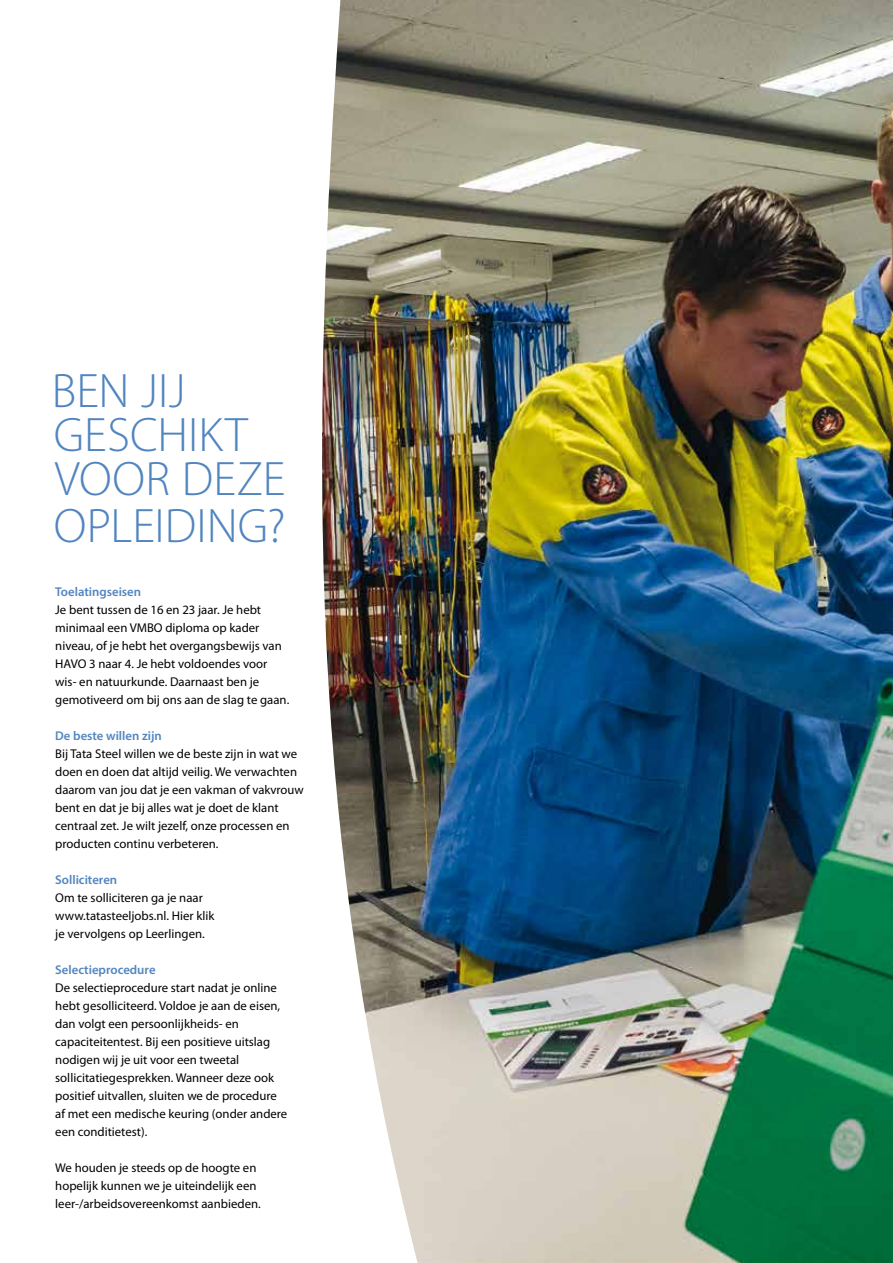
<style>
.page{position:relative;width:893px;height:1263px;background:#fff}
.page>*{position:absolute;margin:0;border:0;box-sizing:border-box;transform-origin:0 0}
.t1{font:300 48.6px/44.8px "Myriad Pro";color:#5185c0}
.t2{font:12.75px/18px "Myriad Pro";color:#000}
.t3{font:600 12.75px "Myriad Pro";color:#5185c0}
</style>
<div class="page">
<img style="left:322px;top:0;width:571px;height:1263px">
<h1 class="t1" style="left:52px;top:369px;width:235px">BEN JIJ<br>GESCHIKT<br>VOOR DEZE<br>OPLEIDING?</h1>
<p class="t3" style="left:55px;top:583px;width:87px">Toelatingseisen</p>
<p class="t2" style="left:55px;top:601px;width:236px">Je bent tussen de 16 en 23 jaar. Je hebt minimaal een VMBO diploma op kader niveau, of je hebt het overgangsbewijs van HAVO 3 naar 4. Je hebt voldoendes voor wis- en natuurkunde. Daarnaast ben je gemotiveerd om bij ons aan de slag te gaan.</p>
<p class="t3" style="left:55px;top:727px;width:108px">De beste willen zijn</p>
<p class="t2" style="left:55px;top:745px;width:250px">Bij Tata Steel willen we de beste zijn in wat we doen en doen dat altijd veilig. We verwachten daarom van jou dat je een vakman of vakvrouw bent en dat je bij alles wat je doet de klant centraal zet. Je wilt jezelf, onze processen en producten continu verbeteren.</p>
<p class="t3" style="left:55px;top:871px;width:63px">Solliciteren</p>
<p class="t2" style="left:55px;top:889px;width:161px">Om te solliciteren ga je naar www.tatasteeljobs.nl. Hier klik je vervolgens op Leerlingen.</p>
<p class="t3" style="left:55px;top:961px;width:102px">Selectieprocedure</p>
<p class="t2" style="left:55px;top:979px;width:234px">De selectieprocedure start nadat je online hebt gesolliciteerd. Voldoe je aan de eisen, dan volgt een persoonlijkheids- en capaciteitentest. Bij een positieve uitslag nodigen wij je uit voor een tweetal sollicitatiegesprekken. Wanneer deze ook positief uitvallen, sluiten we de procedure af met een medische keuring (onder andere een conditietest).</p>
<p class="t2" style="left:55px;top:1159px;width:207px">We houden je steeds op de hoogte en hopelijk kunnen we je uiteindelijk een leer-/arbeidsovereenkomst aanbieden.</p>
</div>
